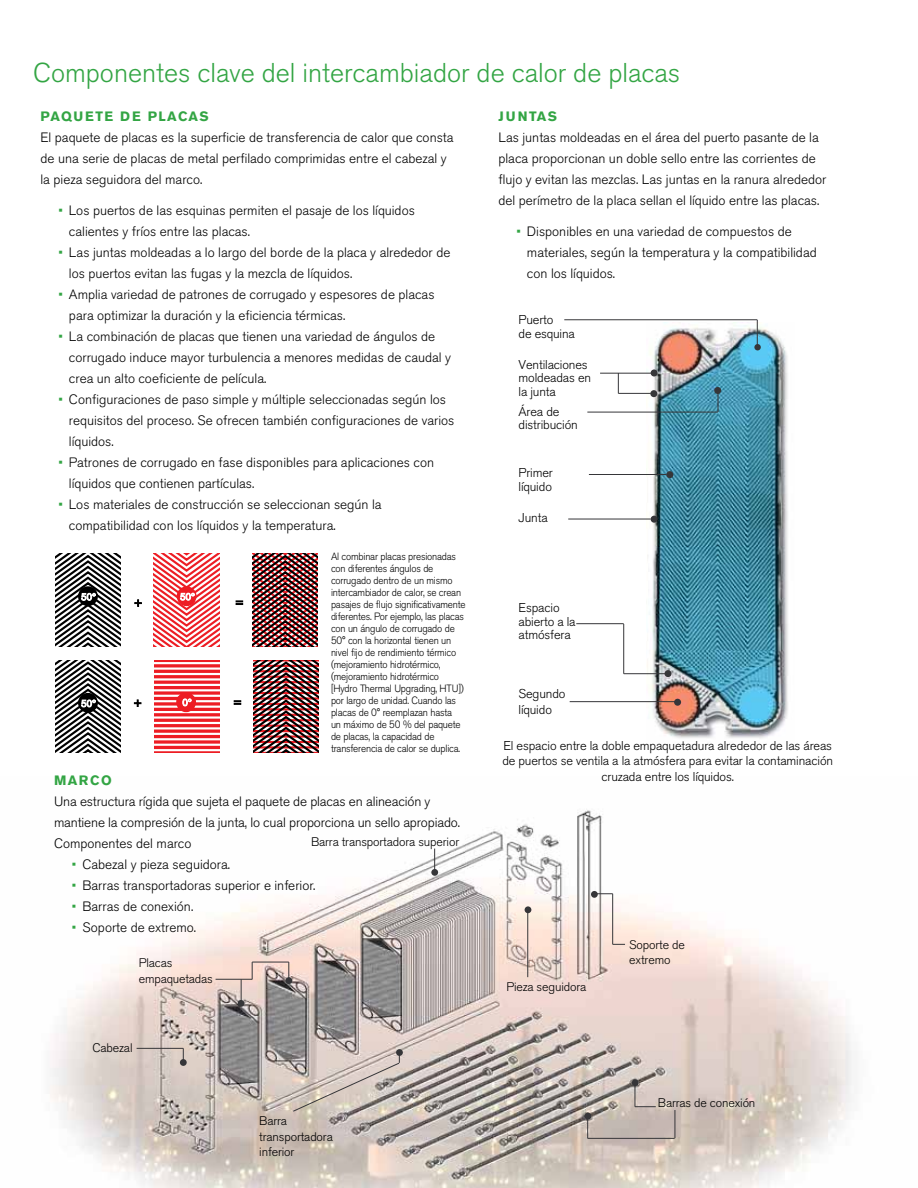
<style>
.page{position:relative;width:918px;height:1188px;background:#fff}
.page>*{position:absolute;margin:0;border:0;box-sizing:border-box;transform-origin:0 0}
.t1{font:300 27px "Akzidenz Grotesk BE";color:#33a544}
.t2{font:300 13.5px/21px "Akzidenz Grotesk BE";color:#000}
.t3{font:700 13.5px "Akzidenz Grotesk BE";letter-spacing:.11em;color:#33a544}
.t4{font:300 12.75px/13.5px "Akzidenz Grotesk BE";letter-spacing:-.01em;color:#000}
.t5{font:300 12.3px/15.5px "Akzidenz Grotesk BE";letter-spacing:-.01em;color:#000}
.t6{font:300 10.5px/12px "Akzidenz Grotesk BE";letter-spacing:-.02em;color:#000;scale:.94 1}
.s1{color:#33a544}
</style>
<div class="page">
<img style="left:50px;top:810px;width:802px;height:378px">
<div style="left:180px;top:1059px;width:7px;height:7px;background:#363639;border-radius:50%"></div>
<div style="left:396px;top:1049px;width:7px;height:7px;background:#363639;border-radius:50%"></div>
<div style="left:285px;top:977px;width:7px;height:7px;background:#363639;border-radius:50%"></div>
<div style="left:238px;top:1000px;width:6px;height:7px;background:#363639;border-radius:50%"></div>
<div style="left:585px;top:1113px;width:6px;height:7px;background:#363639;border-radius:50%"></div>
<div style="left:632px;top:1079px;width:7px;height:7px;background:#363639;border-radius:50%"></div>
<div style="left:525px;top:906px;width:6px;height:7px;background:#363639;border-radius:50%"></div>
<div style="left:431px;top:869px;width:7px;height:7px;background:#363639;border-radius:50%"></div>
<div style="left:591px;top:891px;width:7px;height:7px;background:#363639;border-radius:50%"></div>
<hr style="left:137px;top:1048px;width:46px;height:1px;background:#363639">
<svg style="left:241px;top:980px;width:1px;height:20px"></svg>
<svg style="left:434px;top:849px;width:1px;height:20px"></svg>
<hr style="left:527px;top:912px;width:1px;height:65px;background:#363639">
<hr style="left:612px;top:894px;width:1px;height:50px;background:#363639">
<svg style="left:613px;top:944px;width:12px;height:1px"></svg>
<svg style="left:597px;top:893px;width:16px;height:1px"></svg>
<svg style="left:289px;top:962px;width:1px;height:16px"></svg>
<svg style="left:587px;top:1120px;width:1px;height:18px"></svg>
<svg style="left:675px;top:1110px;width:1px;height:28px"></svg>
<svg style="left:252px;top:963px;width:1px;height:16px"></svg>
<hr style="left:252px;top:962px;width:37px;height:1px;background:#363639">
<hr style="left:216px;top:979px;width:36px;height:1px;background:#363639">
<hr style="left:588px;top:1138px;width:87px;height:1px;background:#363639">
<svg style="left:293px;top:1055px;width:107px;height:57px;background:#cbbfb8"></svg>
<svg style="left:635px;top:1086px;width:21px;height:21px"></svg>
<svg style="left:134px;top:599px;width:8px;height:8px"></svg>
<svg style="left:236px;top:601px;width:7px;height:4px"></svg>
<img style="left:253px;top:554px;width:65px;height:92px">
<svg style="left:154px;top:554px;width:65px;height:92px"></svg>
<svg style="left:55px;top:554px;width:66px;height:92px"></svg>
<svg style="left:134px;top:699px;width:8px;height:8px"></svg>
<svg style="left:234px;top:700px;width:7px;height:5px"></svg>
<svg style="left:55px;top:660px;width:66px;height:93px"></svg>
<hr style="left:154px;top:751px;width:66px;height:2px;background:#ed1d24">
<hr style="left:154px;top:746px;width:66px;height:3px;background:#ed1d24">
<svg style="left:154px;top:740px;width:66px;height:4px"></svg>
<hr style="left:154px;top:735px;width:66px;height:3px;background:#ed1d24">
<hr style="left:154px;top:730px;width:66px;height:3px;background:#ed1d24">
<hr style="left:154px;top:724px;width:66px;height:3px;background:#ed1d24">
<hr style="left:154px;top:719px;width:66px;height:3px;background:#ed1d24">
<hr style="left:154px;top:713px;width:66px;height:3px;background:#ed1d24">
<hr style="left:154px;top:708px;width:66px;height:3px;background:#ed1d24">
<svg style="left:154px;top:702px;width:66px;height:4px"></svg>
<hr style="left:154px;top:697px;width:66px;height:3px;background:#ed1d24">
<svg style="left:154px;top:691px;width:66px;height:4px"></svg>
<hr style="left:154px;top:686px;width:66px;height:3px;background:#ed1d24">
<hr style="left:154px;top:681px;width:66px;height:3px;background:#ed1d24">
<hr style="left:154px;top:675px;width:66px;height:3px;background:#ed1d24">
<hr style="left:154px;top:670px;width:66px;height:3px;background:#ed1d24">
<hr style="left:154px;top:664px;width:66px;height:3px;background:#ed1d24">
<hr style="left:154px;top:660px;width:66px;height:2px;background:#ed1d24">
<svg style="left:253px;top:660px;width:66px;height:93px;background:#7d5152"></svg>
<div style="left:177px;top:693px;width:18px;height:18px;background:#ed1d24;border-radius:50%"></div>
<div style="left:176px;top:692px;width:20px;height:20px;border:2px solid #ed1d24;border-radius:50%"></div>
<svg style="left:182px;top:698px;width:10px;height:9px"></svg>
<img style="left:647px;top:322px;width:141px;height:417px">
<hr style="left:600px;top:373px;width:51px;height:1px;background:#363639">
<hr style="left:587px;top:412px;width:131px;height:1px;background:#363639">
<svg style="left:618px;top:374px;width:1px;height:19px"></svg>
<svg style="left:718px;top:394px;width:1px;height:18px"></svg>
<svg style="left:757px;top:320px;width:1px;height:24px"></svg>
<hr style="left:618px;top:393px;width:33px;height:1px;background:#363639">
<hr style="left:564px;top:319px;width:193px;height:1px;background:#363639">
<hr style="left:576px;top:623px;width:48px;height:1px;background:#363639">
<hr style="left:623px;top:624px;width:1px;height:50px;background:#363639">
<hr style="left:624px;top:673px;width:44px;height:1px;background:#363639">
<hr style="left:589px;top:474px;width:78px;height:1px;background:#363639">
<hr style="left:568px;top:519px;width:83px;height:1px;background:#363639">
<hr style="left:570px;top:701px;width:107px;height:1px;background:#363639">
<div style="left:754px;top:344px;width:7px;height:6px;background:#363639;border-radius:50%"></div>
<div style="left:714px;top:387px;width:7px;height:7px;background:#363639;border-radius:50%"></div>
<div style="left:666px;top:471px;width:7px;height:7px;background:#363639;border-radius:50%"></div>
<div style="left:665px;top:670px;width:7px;height:7px;background:#363639;border-radius:50%"></div>
<div style="left:674px;top:699px;width:7px;height:7px;background:#363639;border-radius:50%"></div>
<div style="left:651px;top:516px;width:7px;height:7px;background:#363639;border-radius:50%"></div>
<div style="left:651px;top:369px;width:7px;height:7px;background:#363639;border-radius:50%"></div>
<div style="left:650px;top:390px;width:7px;height:7px;background:#363639;border-radius:50%"></div>
<h1 class="t1" style="left:33px;top:58px;width:649px">Componentes clave del intercambiador de calor de placas</h1>
<p class="t3" style="left:40px;top:108px;width:170px">PAQUETE DE PLACAS</p>
<p class="t2" style="left:40px;top:127px;width:415px">El paquete de placas es la superficie de transferencia de calor que consta de una serie de placas de metal perfilado comprimidas entre el cabezal y la pieza seguidora del marco.</p>
<p class="t2" style="left:69px;top:200px;width:347px;text-indent:-11px"><span class="s1">•</span> Los puertos de las esquinas permiten el pasaje de los líquidos calientes y fríos entre las placas.</p>
<p class="t2" style="left:69px;top:242px;width:383px;text-indent:-11px"><span class="s1">•</span> Las juntas moldeadas a lo largo del borde de la placa y alrededor de los puertos evitan las fugas y la mezcla de líquidos.</p>
<p class="t2" style="left:69px;top:284px;width:367px;text-indent:-11px"><span class="s1">•</span> Amplia variedad de patrones de corrugado y espesores de placas para optimizar la duración y la eficiencia térmicas.</p>
<p class="t2" style="left:69px;top:326px;width:384px;text-indent:-11px"><span class="s1">•</span> La combinación de placas que tienen una variedad de ángulos de corrugado induce mayor turbulencia a menores medidas de caudal y crea un alto coeficiente de película.</p>
<p class="t2" style="left:69px;top:390px;width:387px;text-indent:-11px"><span class="s1">•</span> Configuraciones de paso simple y múltiple seleccionadas según los requisitos del proceso. Se ofrecen también configuraciones de varios líquidos.</p>
<p class="t2" style="left:69px;top:453px;width:367px;text-indent:-11px"><span class="s1">•</span> Patrones de corrugado en fase disponibles para aplicaciones con líquidos que contienen partículas.</p>
<p class="t2" style="left:69px;top:495px;width:314px;text-indent:-11px"><span class="s1">•</span> Los materiales de construcción se seleccionan según la compatibilidad con los líquidos y la temperatura.</p>
<p class="t6" style="left:331px;top:551px;width:145px">Al combinar placas presionadas con diferentes ángulos de corrugado dentro de un mismo intercambiador de calor, se crean pasajes de flujo significativamente diferentes. Por ejemplo, las placas con un ángulo de corrugado de<br>50° con la horizontal tienen un nivel fijo de rendimiento térmico (mejoramiento hidrotérmico, (mejoramiento hidrotérmico [Hydro Thermal Upgrading, HTU]) por largo de unidad. Cuando las placas de 0° reemplazan hasta<br>un máximo de 50 % del paquete de placas, la capacidad de transferencia de calor se duplica.</p>
<p class="t3" style="left:54px;top:772px;width:59px">MARCO</p>
<p class="t2" style="left:54px;top:791px;width:408px">Una estructura rígida que sujeta el paquete de placas en alineación y mantiene la compresión de la junta, lo cual proporciona un sello apropiado.<br>Componentes del marco</p>
<p class="t2" style="left:72px;top:854px;width:160px"><span class="s1">•</span> Cabezal y pieza seguidora.</p>
<p class="t2" style="left:72px;top:875px;width:245px"><span class="s1">•</span> Barras transportadoras superior e inferior.</p>
<p class="t2" style="left:72px;top:896px;width:123px"><span class="s1">•</span> Barras de conexión.</p>
<p class="t2" style="left:72px;top:917px;width:126px"><span class="s1">•</span> Soporte de extremo.</p>
<p class="t5" style="left:311px;top:835px;width:150px">Barra transportadora superior</p>
<p class="t5" style="left:139px;top:955px;width:76px">Placas empaquetadas</p>
<p class="t5" style="left:92px;top:1040px;width:42px">Cabezal</p>
<p class="t5" style="left:259px;top:1114px;width:75px">Barra transportadora inferior</p>
<p class="t3" style="left:498px;top:108px;width:60px">JUNTAS</p>
<p class="t2" style="left:498px;top:127px;width:329px">Las juntas moldeadas en el área del puerto pasante de la placa proporcionan un doble sello entre las corrientes de flujo y evitan las mezclas. Las juntas en la ranura alrededor del perímetro de la placa sellan el líquido entre las placas.</p>
<p class="t2" style="left:527px;top:222px;width:291px;text-indent:-11px"><span class="s1">•</span> Disponibles en una variedad de compuestos de materiales, según la temperatura y la compatibilidad con los líquidos.</p>
<p class="t4" style="left:519px;top:313px;width:58px">Puerto<br>de esquina</p>
<p class="t4" style="left:519px;top:358px;width:74px">Ventilaciones moldeadas en la junta</p>
<p class="t4" style="left:519px;top:405px;width:61px">Área de distribución</p>
<p class="t4" style="left:519px;top:466px;width:36px">Primer líquido</p>
<p class="t4" style="left:519px;top:511px;width:31px">Junta</p>
<p class="t4" style="left:519px;top:601px;width:59px">Espacio abierto a la atmósfera</p>
<p class="t4" style="left:519px;top:686px;width:48px;line-height:15.9px">Segundo líquido</p>
<p class="t4" style="left:502px;top:738px;width:332px;line-height:15.3px;text-align:center">El espacio entre la doble empaquetadura alrededor de las áreas de puertos se ventila a la atmósfera para evitar la contaminación cruzada entre los líquidos.</p>
<p class="t5" style="left:506px;top:979px;width:81px">Pieza seguidora</p>
<p class="t5" style="left:629px;top:937px;width:57px">Soporte de extremo</p>
<p class="t5" style="left:658px;top:1095px;width:99px">Barras de conexión</p>
</div>
